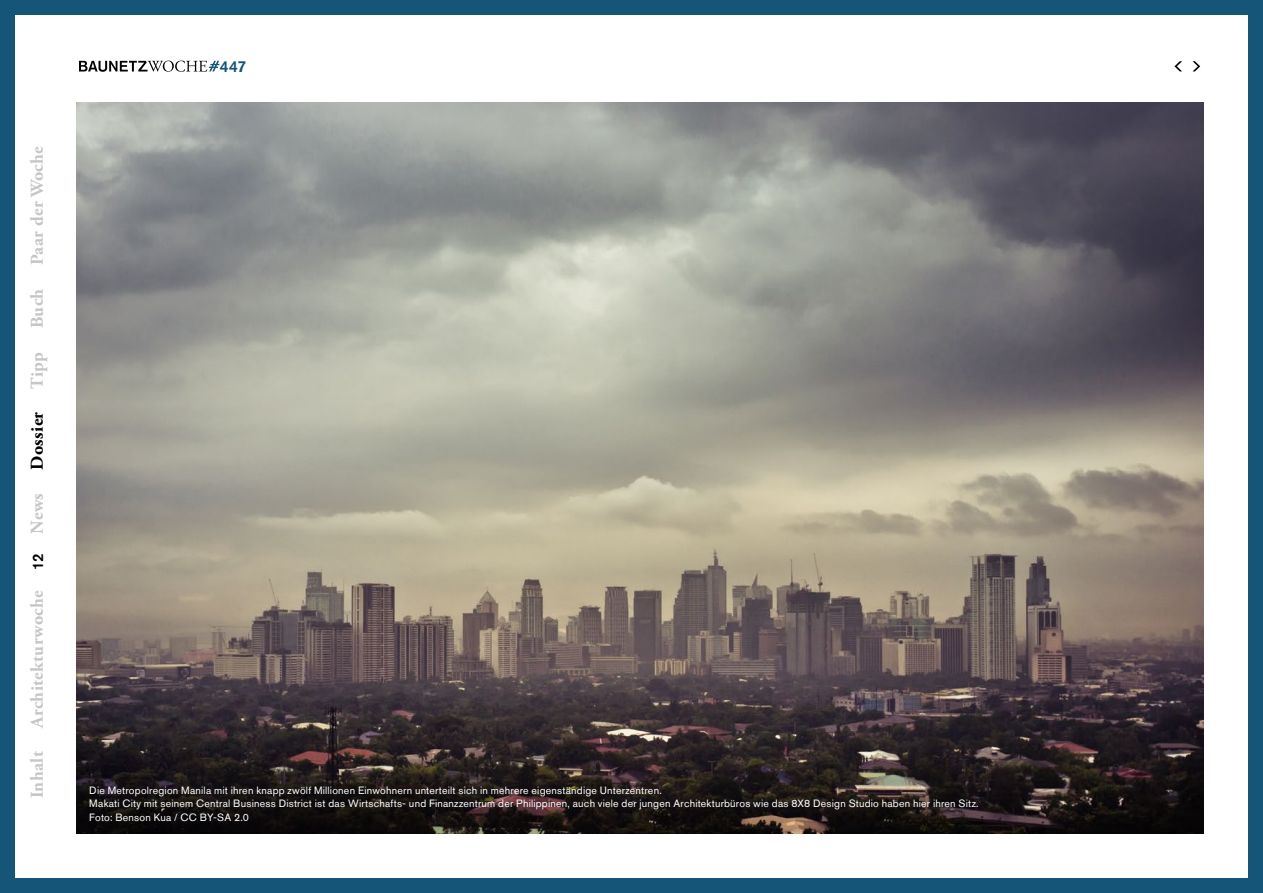
<style>
.page{position:relative;width:1263px;height:893px;background:#fff}
.page>*{position:absolute;margin:0;border:0;box-sizing:border-box;transform-origin:0 0}
.t1{font:700 18px "Adobe Garamond Pro";letter-spacing:.02em;color:#c6c6c6}
.t2{font:700 18px "Adobe Garamond Pro";letter-spacing:.02em;color:#000}
.t3{font:500 15.75px "Akzidenz Grotesk BQ";color:#155578}
.t4{font:500 15px "Akzidenz Grotesk BQ";color:#000}
.t5{font:10.5px/13.5px "Akzidenz Grotesk BQ";letter-spacing:.02em;color:#fff}
</style>
<div class="page">
<div style="left:0;top:0;width:1263px;height:893px;border:15px solid #155578"></div>
<svg style="left:1192px;top:61px;width:8px;height:10px"></svg>
<svg style="left:1174px;top:61px;width:8px;height:10px"></svg>
<img style="left:77px;top:102px;width:1126px;height:731px">
<svg style="left:79px;top:61px;width:140px;height:11px"></svg>
<h1 class="t1" style="left:27px;top:265px;width:120px;rotate:-90deg">Paar der Woche</h1>
<h1 class="t1" style="left:27px;top:328px;width:41px;rotate:-90deg">Buch</h1>
<h1 class="t1" style="left:27px;top:389px;width:38px;rotate:-90deg">Tipp</h1>
<h1 class="t2" style="left:27px;top:470px;width:59px;rotate:-90deg">Dossier</h1>
<h1 class="t1" style="left:27px;top:534px;width:42px;rotate:-90deg">News</h1>
<h3 class="t4" style="left:29px;top:570px;width:18px;rotate:-90deg">12</h3>
<h1 class="t1" style="left:27px;top:728px;width:139px;rotate:-90deg">Architekturwoche</h1>
<h1 class="t1" style="left:27px;top:798px;width:49px;rotate:-90deg">Inhalt</h1>
<h2 class="t3" style="left:220px;top:56px;width:28px">447</h2>
<p class="t5" style="left:89px;top:783px;width:891px">Die Metropolregion Manila mit ihren knapp zwölf Millionen Einwohnern unterteilt sich in mehrere eigenständige Unterzentren.<br>Makati City mit seinem Central Business District ist das Wirtschafts- und Finanzzentrum der Philippinen, auch viele der jungen Architekturbüros wie das 8X8 Design Studio haben hier ihren Sitz.<br>Foto: Benson Kua / CC BY-SA 2.0</p>
</div>
